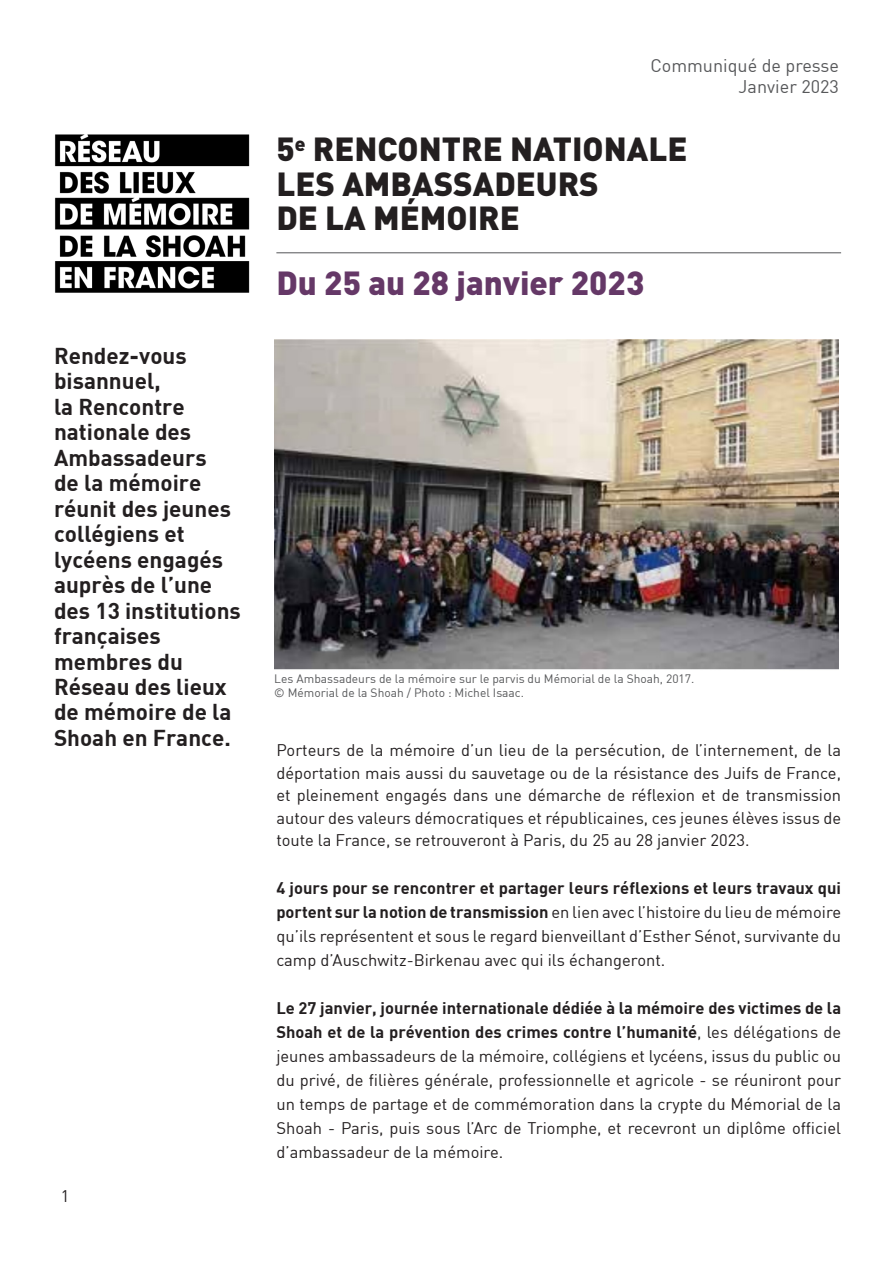
<style>
.page{position:relative;width:893px;height:1263px;background:#fff}
.page>*{position:absolute;margin:0;border:0;box-sizing:border-box;transform-origin:0 0}
.t1{font:900 33px/34.5px "DIN";color:#231f20}
.t2{font:900 33px "DIN";color:#653867}
.t3{font:700 22.5px/25.5px "DIN";color:#231f20}
.t4{font:18px/21.6px "DIN";color:#57585a;text-align:right}
.t5{font:16.5px/24px "DIN";color:#231f20;text-align:justify}
.t6{font:12px/14.4px "DIN";color:#57585a}
.s1{font-weight:700}
</style>
<div class="page">
<img style="left:55px;top:134px;width:195px;height:159px">
<img style="left:274px;top:340px;width:565px;height:330px">
<hr style="left:276px;top:252px;width:565px;height:1px;background:#545557">
<h2 class="t3" style="left:54px;top:342px;width:188px">Rendez-vous bisannuel,<br>la Rencontre nationale des<br>Ambassadeurs<br>de la mémoire réunit des jeunes collégiens et lycéens engagés auprès de l’une des 13 institutions françaises membres du<br>Réseau des lieux de mémoire de la<br>Shoah en France.</h2>
<p class="t5" style="left:61px;top:1184px;width:10px">1</p>
<p class="t4" style="left:650px;top:54px;width:190px">Communiqué de presse<br>Janvier 2023</p>
<h1 class="t1" style="left:276px;top:131px;width:412px">5<sup>e</sup> RENCONTRE NATIONALE<br>LES AMBASSADEURS<br>DE LA MÉMOIRE</h1>
<h1 class="t2" style="left:276px;top:261px;width:369px">Du 25 au 28 janvier 2023</h1>
<p class="t6" style="left:274px;top:671px;width:422px">Les Ambassadeurs de la mémoire sur le parvis du Mémorial de la Shoah, 2017. © Mémorial de la Shoah / Photo : Michel Isaac.</p>
<p class="t5" style="left:276px;top:739px;width:566px;line-height:22.5px">Porteurs de la mémoire d’un lieu de la persécution, de l’internement, de la déportation mais aussi du sauvetage ou de la résistance des Juifs de France, et pleinement engagés dans une démarche de réflexion et de transmission autour des valeurs démocratiques et républicaines, ces jeunes élèves issus de toute la France, se retrouveront à Paris, du 25 au 28 janvier 2023.</p>
<p class="t5" style="left:276px;top:876px;width:566px"><span class="s1">4 jours pour se rencontrer et partager leurs réflexions et leurs travaux qui portent sur la notion de transmission</span> en lien avec l’histoire du lieu de mémoire qu’ils représentent et sous le regard bienveillant d’Esther Sénot, survivante du camp d’Auschwitz-Birkenau avec qui ils échangeront.</p>
<p class="t5" style="left:276px;top:996px;width:566px"><span class="s1">Le 27 janvier, journée internationale dédiée à la mémoire des victimes de la Shoah et de la prévention des crimes contre l’humanité</span>, les délégations de jeunes ambassadeurs de la mémoire, collégiens et lycéens, issus du public ou du privé, de filières générale, professionnelle et agricole - se réuniront pour un temps de partage et de commémoration dans la crypte du Mémorial de la Shoah - Paris, puis sous l’Arc de Triomphe, et recevront un diplôme officiel d’ambassadeur de la mémoire.</p>
</div>
